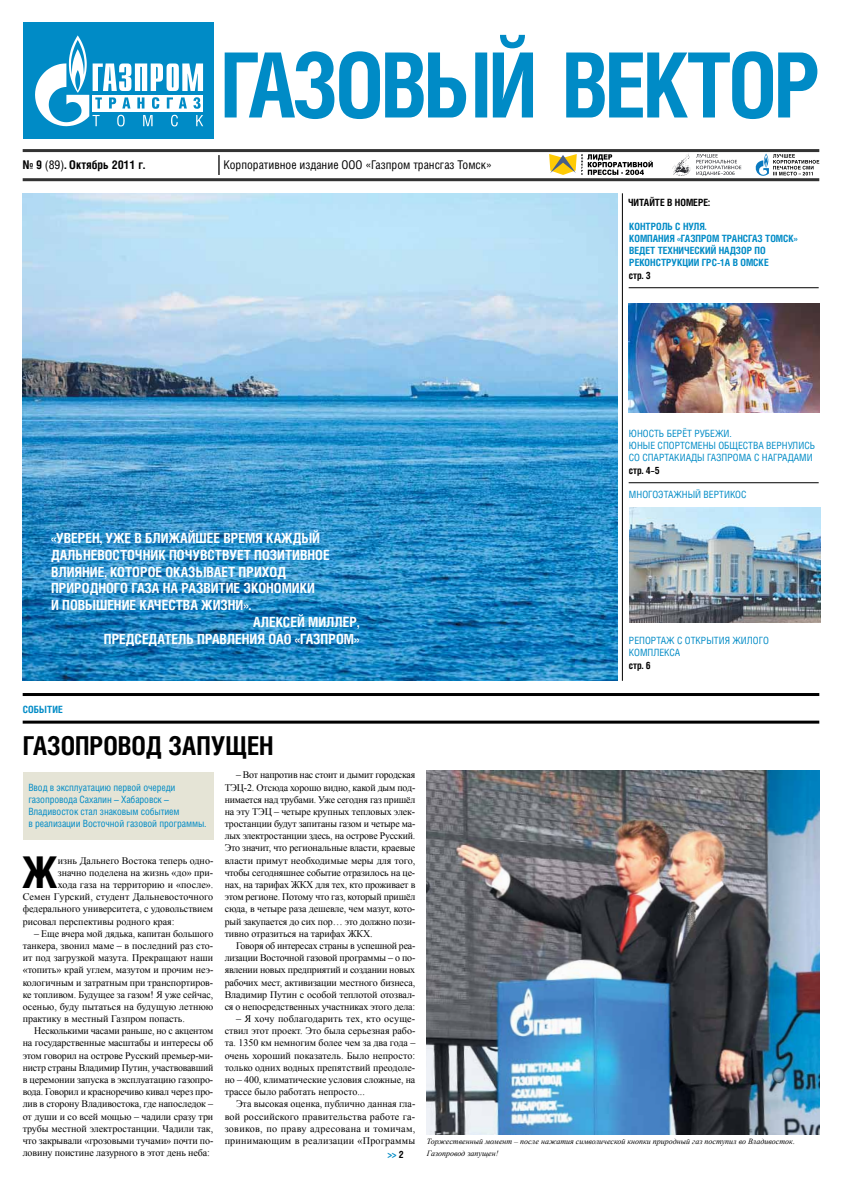
<style>
.page{position:relative;width:842px;height:1191px;background:#fff}
.page>*{position:absolute;margin:0;border:0;box-sizing:border-box;transform-origin:0 0}
.t1{font:700 43.7px "Helios Cond";color:#000}
.t2{font:700 26px "Helios Cond";letter-spacing:.005em;color:#000}
.t3{font:700 14px/16.8px "Helios Cond";color:#fff}
.t4{font:12px "Helios Cond";color:#000}
.t5{font:700 12px "Helios Cond";color:#000}
.t6{font:10px/12.2px "Times New Roman";color:#000;text-align:justify}
.t7{font:10px/12.2px "Helios Cond";letter-spacing:-.01em;color:#008bc6}
.t8{font:700 10px/12.2px "Helios Cond";color:#008bc6}
.t9{font:700 10px "Helios Cond";color:#000}
.t10{font:10px/12.2px "Helios Cond";letter-spacing:.055em;color:#008bc6}
.t11{font:italic 8px "Times New Roman";color:#000}
.s1{font-weight:400}
.s2{color:#000101}
</style>
<div class="page">
<hr style="left:23px;top:149px;width:796px;height:3px;background:#000">
<hr style="left:23px;top:178px;width:796px;height:3px;background:#000">
<div style="left:23px;top:23px;width:190px;height:116px;background:#008bc6"></div>
<svg style="left:35px;top:35px;width:168px;height:91px"></svg>
<svg style="left:549px;top:154px;width:104px;height:21px"></svg>
<img style="left:672px;top:154px;width:19px;height:22px">
<svg style="left:696px;top:154px;width:46px;height:22px"></svg>
<svg style="left:755px;top:154px;width:64px;height:22px"></svg>
<svg style="left:219px;top:155px;width:1px;height:20px"></svg>
<hr style="left:622px;top:193px;width:1px;height:488px;background:#000">
<hr style="left:629px;top:287px;width:190px;height:1px;background:#000">
<hr style="left:629px;top:482px;width:190px;height:1px;background:#000">
<svg style="left:225px;top:51px;width:262px;height:68px"></svg>
<svg style="left:493px;top:35px;width:40px;height:82px"></svg>
<svg style="left:566px;top:51px;width:251px;height:68px"></svg>
<img style="left:629px;top:303px;width:190px;height:110px">
<img style="left:629px;top:507px;width:191px;height:116px">
<hr style="left:23px;top:693px;width:796px;height:3px;background:#000">
<hr style="left:23px;top:720px;width:796px;height:3px;background:#000">
<div style="left:23px;top:772px;width:190px;height:67px;background:#e5e4d6"></div>
<img style="left:427px;top:771px;width:392px;height:363px">
<img style="left:23px;top:193px;width:594px;height:488px">
<p class="t5" style="left:23px;top:157px;width:124px">№ 9 <span class="s1">(89)</span>. Октябрь 2011 г.</p>
<p class="t4" style="left:224px;top:157px;width:270px">Корпоративное издание ООО «Газпром трансгаз Томск»</p>
<h3 class="t3" style="left:51px;top:529px;width:280px">«Уверен, уже в ближайшее время каждый дальневосточник почувствует позитивное влияние, которое оказывает приход природного</h3>
<h3 class="t3" style="left:131px;top:579px;width:185px">газа на развитие экономики</h3>
<h3 class="t3" style="left:51px;top:596px;width:202px">и повышение качества жизни».</h3>
<h3 class="t3" style="left:253px;top:613px;width:108px">Алексей миллер,</h3>
<h3 class="t3" style="left:104px;top:630px;width:257px">председатель правления оао «газпром»</h3>
<p class="t8" style="left:23px;top:702px;width:42px">Событие</p>
<h2 class="t2" style="left:23px;top:730px;width:252px">Газопровод запущен</h2>
<p class="t9" style="left:628px;top:196px;width:84px">Читайте в номере:</p>
<p class="t8" style="left:629px;top:220px;width:170px">контроль с нуля.<br>Компания «Газпром трансгаз Томск» ведет технический надзор по реконструкции ГРС-1А в Омске</p>
<p class="t9" style="left:629px;top:269px;width:24px">стр. 3</p>
<p class="t7" style="left:629px;top:427px;width:188px">юность берёт рубежи.<br>юные спортсмены общества вернулись со спартакиады газпрома с наградами</p>
<p class="t9" style="left:629px;top:464px;width:32px">стр. 4–5</p>
<p class="t7" style="left:629px;top:488px;width:119px">многоэтажный вертикос</p>
<p class="t10" style="left:629px;top:634px;width:130px">репортаж с открытия жилого комплекса</p>
<p class="t9" style="left:629px;top:659px;width:24px">стр. 6</p>
<p class="t7" style="left:28px;top:780px;width:180px">Ввод в эксплуатацию первой очереди газопровода Сахалин – Хабаровск – Владивосток стал знаковым событием<br>в реализации Восточной газовой программы.</p>
<h1 class="t1" style="left:22px;top:846px;width:37px">Ж</h1>
<p class="t6" style="left:58px;top:854px;width:157px">изнь Дальнего Востока теперь одно-</p>
<p class="t6" style="left:58px;top:866px;width:157px">значно поделена на жизнь «до» при-</p>
<p class="t6" style="left:58px;top:878px;width:157px">хода газа на территорию и «после».</p>
<p class="t6" style="left:23px;top:890px;width:192px">Семен Гурский, студент Дальневосточного</p>
<p class="t6" style="left:23px;top:902px;width:192px">федерального университета, с удовольствием</p>
<p class="t6" style="left:23px;top:915px;width:153px">рисовал перспективы родного края:</p>
<p class="t6" style="left:23px;top:927px;width:192px;text-indent:11px">– Еще вчера мой дядька, капитан большого танкера, звонил маме – в последний раз сто&shy;ит под загрузкой мазута. Прекращают наши «топить» край углем, мазутом и прочим неэ&shy;кологичным и затратным при транспортиров&shy;ке топливом. Будущее за газом! Я уже сейчас, осенью, буду пытаться на будущую летнюю практику в местный Газпром попасть.</p>
<p class="t6" style="left:23px;top:1024px;width:192px;text-indent:11px">Несколькими часами раньше, но с акцентом на государственные масштабы и интересы об этом говорил на острове Русский премьер-ми&shy;нистр страны Владимир Путин, участвовавший в церемонии запуска в эксплуатацию газопро&shy;вода. Говорил и красноречиво кивал через про&shy;лив в сторону Владивостока, где напоследок – от души и со всей мощью – чадили сразу три трубы местной электростанции. Чадили так, что закрывали «грозовыми тучами» почти по&shy;ловину поистине лазурного в этот день неба:</p>
<p class="t6" style="left:225px;top:768px;width:192px;text-indent:11px">– Вот напротив нас стоит и дымит городская ТЭЦ-2. Отсюда хорошо видно, какой дым под&shy;нимается над трубами. Уже сегодня газ пришёл на эту ТЭЦ – четыре крупных тепловых элек&shy;тростанции будут запитаны газом и четыре ма&shy;лых электростанции здесь, на острове Русский.<br>Это значит, что региональные власти, краевые власти примут необходимые меры для того, чтобы сегодняшнее событие отразилось на це&shy;нах, на тарифах ЖКХ для тех, кто проживает в этом регионе. Потому что газ, который пришёл сюда, в четыре раза дешевле, чем мазут, кото&shy;рый закупается до сих пор… это должно пози&shy;тивно отразиться на тарифах ЖКХ.</p>
<p class="t6" style="left:225px;top:939px;width:192px;text-indent:11px">Говоря об интересах страны в успешной реа&shy;лизации Восточной газовой программы – о по&shy;явлении новых предприятий и создании новых рабочих мест, активизации местного бизнеса, Владимир Путин с особой теплотой отозвал&shy;ся о непосредственных участниках этого дела:</p>
<p class="t6" style="left:225px;top:1012px;width:192px;text-indent:11px">– Я хочу поблагодарить тех, кто осуще&shy;ствил этот проект. Это была серьезная рабо&shy;та. 1350 км немногим более чем за два года – очень хороший показатель. Было непросто: только одних водных препятствий преодоле&shy;но – 400, климатические условия сложные, на трассе было работать непросто...</p>
<p class="t6" style="left:225px;top:1097px;width:192px;text-indent:11px">Эта высокая оценка, публично данная гла&shy;вой российского правительства работе га&shy;зовиков, по праву адресована и томичам, принимающим в реализации «Программы</p>
<p class="t11" style="left:427px;top:1135px;width:370px">Торжественный момент – после нажатия символической кнопки природный газ поступил во Владивосток.</p>
<p class="t8" style="left:387px;top:1148px;width:18px">&gt;&gt; <span class="s2">2</span></p>
<p class="t11" style="left:427px;top:1148px;width:73px">Газопровод запущен!</p>
</div>
